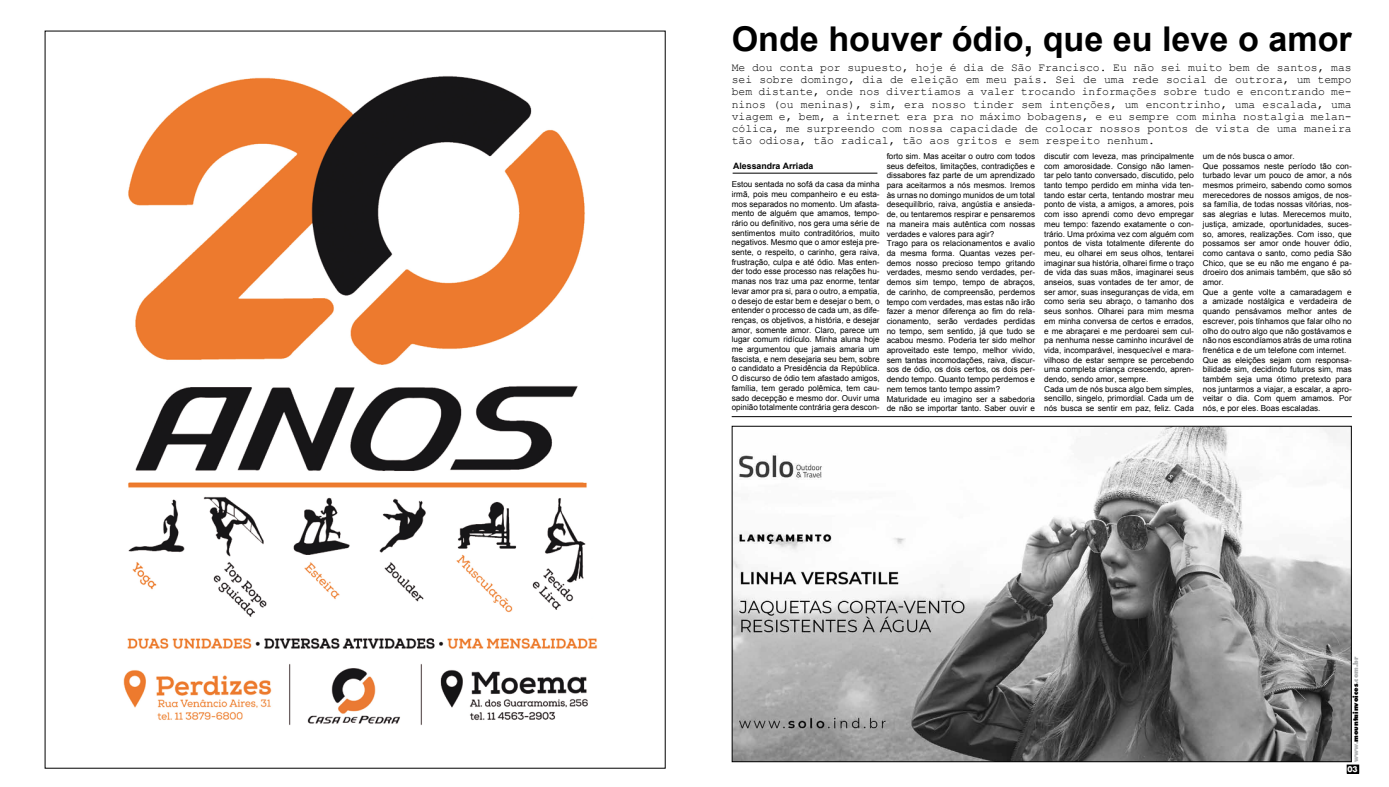
<style>
.page{position:relative;width:1389px;height:787px;background:#fff}
.page>*{position:absolute;margin:0;border:0;box-sizing:border-box;transform-origin:0 0}
.t1{font:700 34.12px "Arial";color:#000}
.t2{font:11.38px/12.2px "Courier New";color:#000;text-align:justify}
.t3{font:700 8.75px "Arial";color:#000}
.t4{font:8.14px/9.7px "Arial";color:#000}
.t5{font:700 7.52px "Futura";color:#fff}
.t6{font:900 7px "Futura BT";color:#000}
.s1{color:#b1b3b4}
</style>
<div class="page">
<div style="left:1347px;top:764px;width:12px;height:8px;background:#000"></div>
<div style="left:1347px;top:764px;width:12px;height:9px;border:1px solid #000"></div>
<hr style="left:732px;top:416px;width:620px;height:1px;background:#000">
<img style="left:734px;top:427px;width:616px;height:332px">
<hr style="left:733px;top:173px;width:144px;height:1px;background:#000">
<img style="left:123px;top:76px;width:475px;height:649px">
<h1 class="t1" style="left:732px;top:16px;width:622px">Onde houver ódio, que eu leve o amor</h1>
<p class="t2" style="left:732px;top:61px;width:622px">Me dou conta por supuesto, hoje é dia de São Francisco. Eu não sei muito bem de santos, mas sei sobre domingo, dia de eleição em meu país. Sei de uma rede social de outrora, um tempo bem distante, onde nos divertíamos a valer trocando informações sobre tudo e encontrando me&shy;ninos (ou meninas), sim, era nosso tinder sem intenções, um encontrinho, uma escalada, uma viagem e, bem, a internet era pra no máximo bobagens, e eu sempre com minha nostalgia melan&shy;cólica, me surpreendo com nossa capacidade de colocar nossos pontos de vista de uma maneira tão odiosa, tão radical, tão aos gritos e sem respeito nenhum.</p>
<p class="t4" style="left:887px;top:151px;width:150px">forto sim. Mas aceitar o outro com todos seus defeitos, limitações, contradições e dissabores faz parte de um aprendizado para aceitarmos a nós mesmos. Iremos às urnas no domingo munidos de um total desequilíbrio, raiva, angústia e ansieda&shy;de, ou tentaremos respirar e pensaremos na maneira mais autêntica com nossas verdades e valores para agir?<br>Trago para os relacionamentos e avalio da mesma forma. Quantas vezes per&shy;demos nosso precioso tempo gritando verdades, mesmo sendo verdades, per&shy;demos sim tempo, tempo de abraços, de carinho, de compreensão, perdemos tempo com verdades, mas estas não irão fazer a menor diferença ao fim do rela&shy;cionamento, serão verdades perdidas no tempo, sem sentido, já que tudo se acabou mesmo. Poderia ter sido melhor aproveitado este tempo, melhor vivido, sem tantas incomodações, raiva, discur&shy;sos de ódio, os dois certos, os dois per&shy;dendo tempo. Quanto tempo perdemos e nem temos tanto tempo assim?<br>Maturidade eu imagino ser a sabedoria de não se importar tanto. Saber ouvir e</p>
<p class="t4" style="left:1044px;top:151px;width:151px">discutir com leveza, mas principalmente com amorosidade. Consigo não lamen&shy;tar pelo tanto conversado, discutido, pelo tanto tempo perdido em minha vida ten&shy;tando estar certa, tentando mostrar meu ponto de vista, a amigos, a amores, pois com isso aprendi como devo empregar meu tempo: fazendo exatamente o con&shy;trário. Uma próxima vez com alguém com pontos de vista totalmente diferente do meu, eu olharei em seus olhos, tentarei imaginar sua história, olharei firme o traço de vida das suas mãos, imaginarei seus anseios, suas vontades de ter amor, de ser amor, suas inseguranças de vida, em como seria seu abraço, o tamanho dos seus sonhos. Olharei para mim mesma em minha conversa de certos e errados, e me abraçarei e me perdoarei sem cul&shy;pa nenhuma nesse caminho incurável de vida, incomparável, inesquecível e mara&shy;vilhoso de estar sempre se percebendo uma completa criança crescendo, apren&shy;dendo, sendo amor, sempre.<br>Cada um de nós busca algo bem simples, sencillo, singelo, primordial. Cada um de nós busca se sentir em paz, feliz. Cada</p>
<p class="t4" style="left:1203px;top:151px;width:150px">um de nós busca o amor.<br>Que possamos neste período tão con&shy;turbado levar um pouco de amor, a nós mesmos primeiro, sabendo como somos merecedores de nossos amigos, de nos&shy;sa família, de todas nossas vitórias, nos&shy;sas alegrias e lutas. Merecemos muito, justiça, amizade, oportunidades, suces&shy;so, amores, realizações. Com isso, que possamos ser amor onde houver ódio, como cantava o santo, como pedia São Chico, que se eu não me engano é pa&shy;droeiro dos animais também, que são só amor.<br>Que a gente volte a camaradagem e a amizade nostálgica e verdadeira de quando pensávamos melhor antes de escrever, pois tínhamos que falar olho no olho do outro algo que não gostávamos e não nos escondíamos atrás de uma rotina frenética e de um telefone com internet.<br>Que as eleições sejam com responsa&shy;bilidade sim, decidindo futuros sim, mas também seja uma ótimo pretexto para nos juntarmos a viajar, a escalar, a apro&shy;veitar o dia. Com quem amamos. Por nós, e por eles. Boas escaladas.</p>
<p class="t3" style="left:733px;top:160px;width:82px">Alessandra Arriada</p>
<p class="t4" style="left:732px;top:179px;width:149px;text-align:justify">Estou sentada no sofá da casa da minha irmã, pois meu companheiro e eu esta&shy;mos separados no momento. Um afasta&shy;mento de alguém que amamos, tempo&shy;rário ou definitivo, nos gera uma série de sentimentos muito contraditórios, muito negativos. Mesmo que o amor esteja pre&shy;sente, o respeito, o carinho, gera raiva, frustração, culpa e até ódio. Mas enten&shy;der todo esse processo nas relações hu&shy;manas nos traz uma paz enorme, tentar levar amor pra si, para o outro, a empatia, o desejo de estar bem e desejar o bem, o entender o processo de cada um, as dife&shy;renças, os objetivos, a história, e desejar amor, somente amor. Claro, parece um lugar comum ridículo. Minha aluna hoje me argumentou que jamais amaria um fascista, e nem desejaria seu bem, sobre o candidato a Presidência da República.<br>O discurso de ódio tem afastado amigos, família, tem gerado polêmica, tem cau&shy;sado decepção e mesmo dor. Ouvir uma opinião totalmente contrária gera descon-</p>
<p class="t6" style="left:1352px;top:761px;width:107px;rotate:-90deg"><span class="s1">www.</span>mountainvoices<span class="s1">.com.br</span></p>
<p class="t5" style="left:1347px;top:763px;width:12px">03</p>
</div>
